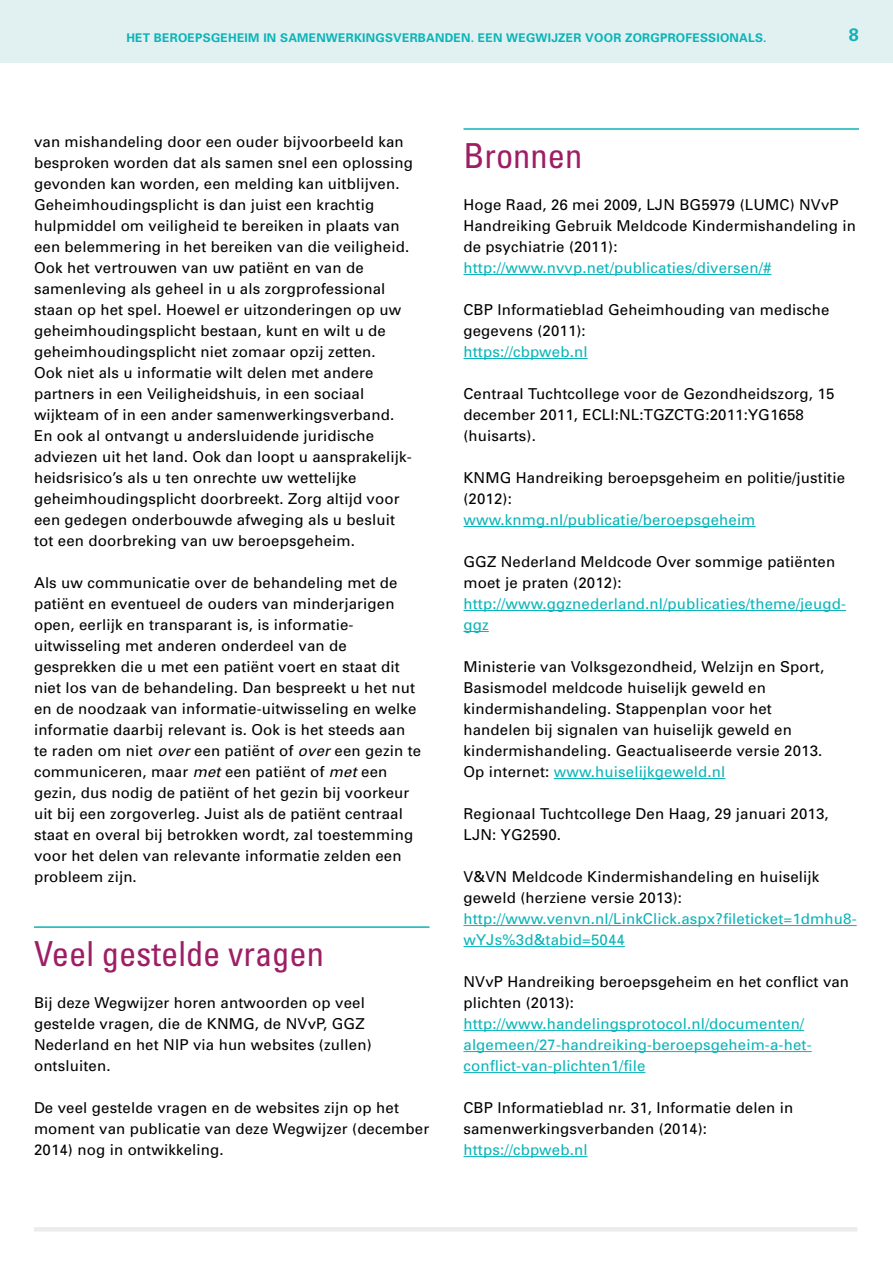
<style>
.page{position:relative;width:893px;height:1263px;background:#fff}
.page>*{position:absolute;margin:0;border:0;box-sizing:border-box;transform-origin:0 0}
.t1{font:condensed 34.5px "Univers";color:#9d1e65}
.t2{font:700 18px "Univers";color:#0ab4b8}
.t3{font:15px/21px "Univers";letter-spacing:.01em;color:#000}
.t4{font:15px/21px "Univers";letter-spacing:.01em;color:#0ab4b8}
.t5{font:700 12px "Univers";letter-spacing:.02em;color:#0ab4b8}
.s1{font-style:italic}
.s2{color:#0ab4b8}
</style>
<div class="page">
<div style="left:0;top:0;width:893px;height:63px;background:#e1f1f2"></div>
<hr style="left:34px;top:1227px;width:823px;height:4px;background:#ececed">
<hr style="left:463px;top:128px;width:396px;height:2px;background:#0ab4b8">
<hr style="left:463px;top:274px;width:308px;height:1px;background:#0ab4b8">
<hr style="left:463px;top:358px;width:125px;height:1px;background:#0ab4b8">
<hr style="left:463px;top:526px;width:292px;height:1px;background:#0ab4b8">
<hr style="left:463px;top:610px;width:383px;height:1px;background:#0ab4b8">
<svg style="left:463px;top:631px;width:26px;height:1px"></svg>
<hr style="left:554px;top:778px;width:171px;height:1px;background:#0ab4b8">
<hr style="left:463px;top:925px;width:394px;height:1px;background:#0ab4b8">
<hr style="left:463px;top:946px;width:162px;height:1px;background:#0ab4b8">
<hr style="left:463px;top:1030px;width:341px;height:1px;background:#0ab4b8">
<hr style="left:463px;top:1051px;width:349px;height:1px;background:#0ab4b8">
<hr style="left:463px;top:1072px;width:182px;height:1px;background:#0ab4b8">
<hr style="left:463px;top:1156px;width:125px;height:1px;background:#0ab4b8">
<hr style="left:34px;top:926px;width:395px;height:2px;background:#0ab4b8">
<p class="t5" style="left:126px;top:30px;width:642px">HET BEROEPSGEHEIM IN SAMENWERKINGSVERBANDEN. EEN WEGWIJZER VOOR ZORGPROFESSIONALS.</p>
<p class="t2" style="left:849px;top:23px;width:12px">8</p>
<p class="t3" style="left:34px;top:131px;width:380px">van mishandeling door een ouder bijvoorbeeld kan besproken worden dat als samen snel een oplossing gevonden kan worden, een melding kan uitblijven.<br>Geheimhoudingsplicht is dan juist een krachtig hulpmiddel om veiligheid te bereiken in plaats van een belemmering in het bereiken van die veiligheid.<br>Ook het vertrouwen van uw patiënt en van de samenleving als geheel in u als zorgprofessional staan op het spel. Hoewel er uitzonderingen op uw geheimhoudingsplicht bestaan, kunt en wilt u de geheimhoudingsplicht niet zomaar opzij zetten.<br>Ook niet als u informatie wilt delen met andere partners in een Veiligheidshuis, in een sociaal wijkteam of in een ander samenwerkingsverband.<br>En ook al ontvangt u andersluidende juridische adviezen uit het land. Ook dan loopt u aansprakelijk&shy;heidsrisico’s als u ten onrechte uw wettelijke geheimhoudingsplicht doorbreekt. Zorg altijd voor een gedegen onderbouwde afweging als u besluit tot een doorbreking van uw beroepsgeheim.</p>
<p class="t3" style="left:34px;top:572px;width:389px">Als uw communicatie over de behandeling met de patiënt en eventueel de ouders van minderjarigen open, eerlijk en transparant is, is informatie&shy;uitwisseling met anderen onderdeel van de gesprekken die u met een patiënt voert en staat dit niet los van de behandeling. Dan bespreekt u het nut en de noodzaak van informatie-uitwisseling en welke informatie daarbij relevant is. Ook is het steeds aan te raden om niet <span class="s1">over</span> een patiënt of <span class="s1">over</span> een gezin te communiceren, maar <span class="s1">met</span> een patiënt of <span class="s1">met</span> een gezin, dus nodig de patiënt of het gezin bij voorkeur uit bij een zorgoverleg. Juist als de patiënt centraal staat en overal bij betrokken wordt, zal toestemming voor het delen van relevante informatie zelden een probleem zijn.</p>
<h1 class="t1" style="left:34px;top:932px;width:292px">Veel gestelde vragen</h1>
<p class="t3" style="left:34px;top:992px;width:339px">Bij deze Wegwijzer horen antwoorden op veel gestelde vragen, die de KNMG, de NVvP, GGZ Nederland en het NIP via hun websites (zullen) ontsluiten.</p>
<p class="t3" style="left:34px;top:1097px;width:397px">De veel gestelde vragen en de websites zijn op het moment van publicatie van deze Wegwijzer (december<br>2014) nog in ontwikkeling.</p>
<h1 class="t1" style="left:463px;top:134px;width:120px">Bronnen</h1>
<p class="t3" style="left:463px;top:194px;width:394px">Hoge Raad, 26 mei 2009, LJN BG5979 (LUMC) NVvP<br>Handreiking Gebruik Meldcode Kindermishandeling in de psychiatrie (2011):</p>
<p class="t4" style="left:463px;top:257px;width:309px">http://www.nvvp.net/publicaties/diversen/#</p>
<p class="t3" style="left:463px;top:299px;width:367px">CBP Informatieblad Geheimhouding van medische gegevens (2011):</p>
<p class="t4" style="left:463px;top:341px;width:126px">https://cbpweb.nl</p>
<p class="t3" style="left:463px;top:383px;width:372px">Centraal Tuchtcollege voor de Gezondheidszorg, 15 december 2011, ECLI:NL:TGZCTG:2011:YG1658 (huisarts).</p>
<p class="t3" style="left:463px;top:467px;width:383px">KNMG Handreiking beroepsgeheim en politie/justitie (2012):</p>
<p class="t4" style="left:463px;top:509px;width:293px">www.knmg.nl/publicatie/beroepsgeheim</p>
<p class="t3" style="left:463px;top:551px;width:373px">GGZ Nederland Meldcode Over sommige patiënten moet je praten (2012):</p>
<p class="t4" style="left:463px;top:593px;width:383px">http://www.ggznederland.nl/publicaties/theme/jeugd&shy;ggz</p>
<p class="t3" style="left:463px;top:656px;width:362px">Ministerie van Volksgezondheid, Welzijn en Sport, Basismodel meldcode huiselijk geweld en kindermishandeling. Stappenplan voor het handelen bij signalen van huiselijk geweld en kindermishandeling. Geactualiseerde versie 2013.<br>Op internet: <span class="s2">www.huiselijkgeweld.nl</span></p>
<p class="t3" style="left:463px;top:803px;width:367px">Regionaal Tuchtcollege Den Haag, 29 januari 2013,<br>LJN: YG2590.</p>
<p class="t3" style="left:463px;top:866px;width:357px">V&amp;VN Meldcode Kindermishandeling en huiselijk geweld (herziene versie 2013):</p>
<p class="t4" style="left:463px;top:908px;width:393px">http://www.venvn.nl/LinkClick.aspx?fileticket=1dmhu8- wYJs%3d&amp;tabid=5044</p>
<p class="t3" style="left:463px;top:971px;width:387px">NVvP Handreiking beroepsgeheim en het conflict van plichten (2013):</p>
<p class="t4" style="left:463px;top:1013px;width:348px">http://www.handelingsprotocol.nl/documenten/ algemeen/27-handreiking-beroepsgeheim-a-het&shy;conflict-van-plichten1/file</p>
<p class="t3" style="left:463px;top:1097px;width:331px">CBP Informatieblad nr. 31, Informatie delen in samenwerkingsverbanden (2014):</p>
<p class="t4" style="left:463px;top:1139px;width:126px">https://cbpweb.nl</p>
</div>
